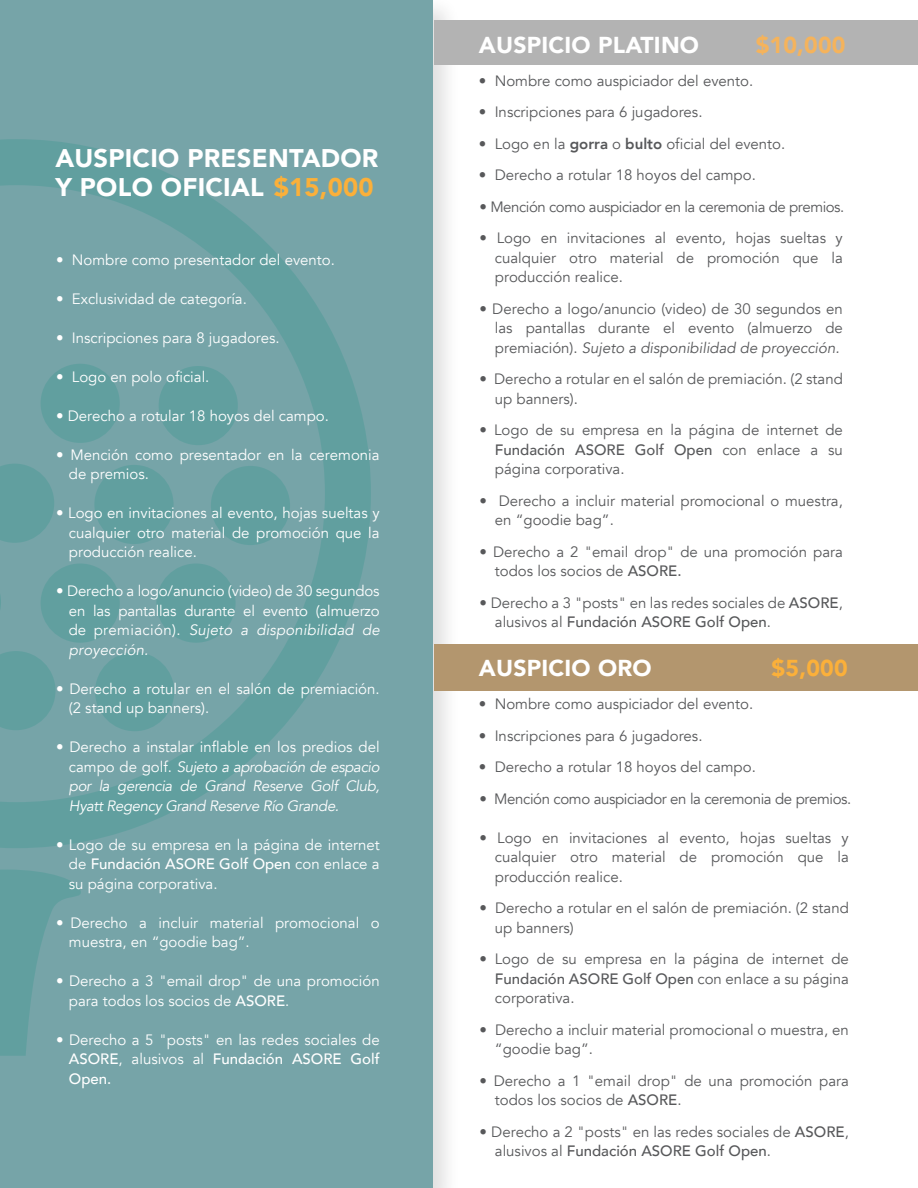
<style>
.page{position:relative;width:918px;height:1188px;background:#fff}
.page>*{position:absolute;margin:0;border:0;box-sizing:border-box;transform-origin:0 0}
.t1{font:900 25.5px/28.5px "Avenir";letter-spacing:.01em;color:#fff}
.t2{font:900 22.95px "Avenir";letter-spacing:.01em;color:#fff}
.t3{font:900 22.95px "Avenir";color:#f5b35c}
.t4{font:900 22.95px "Avenir";color:#fbb03a}
.t5{font:15px/19.5px "Avenir";color:#57585a}
.t6{font:15px/19.5px "Avenir";color:#fff}
.t7{font:italic 15px/19.5px "Avenir";letter-spacing:-.025em;color:#fff;text-align:justify}
.t8{font:15px "Avenir";letter-spacing:-.03em;color:#57585a}
.t9{font:15px "Avenir";letter-spacing:-.025em;color:#57585a}
.s1{color:#fbb03a}
.s2{font-style:italic}
.s3{font-style:normal}
.s4{font-weight:500}
.s5{font-weight:800}
</style>
<div class="page">
<img style="left:432px;top:0;width:34px;height:1188px">
<div style="left:0;top:0;width:432px;height:1188px;background:#76a4a8"></div>
<svg style="left:0;top:139px;width:371px;height:709px"></svg>
<svg style="left:0;top:870px;width:81px;height:186px"></svg>
<svg style="left:0;top:464px;width:54px;height:79px"></svg>
<div style="left:41px;top:364px;width:79px;height:79px;background:#619f9f;border-radius:50%"></div>
<div style="left:159px;top:366px;width:79px;height:79px;background:#619f9f;border-radius:50%"></div>
<div style="left:94px;top:465px;width:80px;height:79px;background:#619f9f;border-radius:50%"></div>
<div style="left:41px;top:564px;width:79px;height:79px;background:#619f9f;border-radius:50%"></div>
<svg style="left:0;top:651px;width:56px;height:79px"></svg>
<svg style="left:0;top:563px;width:1px;height:79px"></svg>
<div style="left:211px;top:466px;width:79px;height:79px;background:#619f9f;border-radius:50%"></div>
<div style="left:156px;top:564px;width:80px;height:79px;background:#619f9f;border-radius:50%"></div>
<div style="left:95px;top:652px;width:79px;height:79px;background:#619f9f;border-radius:50%"></div>
<div style="left:434px;top:20px;width:484px;height:45px;background:#b3b3b3"></div>
<div style="left:434px;top:644px;width:484px;height:46px;background:#b3966e"></div>
<h1 class="t1" style="left:55px;top:143px;width:325px">AUSPICIO PRESENTADOR<br>Y POLO OFICIAL <span class="s1">$15,000</span></h1>
<p class="t6" style="left:56px;top:250px;width:280px">• Nombre como presentador del evento.</p>
<p class="t6" style="left:56px;top:289px;width:192px">• Exclusividad de categoría.</p>
<p class="t6" style="left:56px;top:328px;width:225px">• Inscripciones para 8 jugadores.</p>
<p class="t6" style="left:56px;top:367px;width:155px">• Logo en polo oficial.</p>
<p class="t6" style="left:56px;top:406px;width:274px">• Derecho a rotular 18 hoyos del campo.</p>
<p class="t6" style="left:69px;top:445px;width:312px;text-indent:-13px">• Mención como presentador en la ceremonia de premios.</p>
<p class="t6" style="left:69px;top:503px;width:312px;text-align:justify;text-indent:-13px">• Logo en invitaciones al evento, hojas sueltas y cualquier otro material de promoción que la producción realice.</p>
<p class="t6" style="left:69px;top:581px;width:312px;text-align:justify;text-indent:-13px">• Derecho a logo/anuncio (video) de 30 segundos en las pantallas durante el evento (almuerzo de premiación). <span class="s2">Sujeto a disponibilidad de proyección.</span></p>
<p class="t6" style="left:69px;top:679px;width:312px;text-indent:-13px">• Derecho a rotular en el salón de premiación. (2 stand up banners).</p>
<p class="t7" style="left:69px;top:737px;width:312px;text-indent:-13px"><span class="s3">• Derecho a instalar inflable en los predios del campo de golf.</span> Sujeto a aprobación de espacio por la gerencia de Grand Reserve Golf Club, Hyatt Regency Grand Reserve Río Grande.</p>
<p class="t6" style="left:69px;top:835px;width:312px;text-align:justify;text-indent:-13px">• Logo de su empresa en la página de internet de <span class="s4">Fundación ASORE Golf Open</span> con enlace a su página corporativa.</p>
<p class="t6" style="left:69px;top:913px;width:312px;text-indent:-13px">• Derecho a incluir material promocional o muestra, en “goodie bag”.</p>
<p class="t6" style="left:69px;top:971px;width:312px;text-indent:-13px">• Derecho a 3 "email drop" de una promoción para todos los socios de <span class="s4">ASORE</span>.</p>
<p class="t6" style="left:69px;top:1030px;width:312px;text-align:justify;text-indent:-13px">• Derecho a 5 "posts" en las redes sociales de <span class="s4">ASORE</span>, alusivos al <span class="s4">Fundación ASORE Golf Open.</span></p>
<h2 class="t2" style="left:479px;top:25px;width:222px">AUSPICIO PLATINO</h2>
<h2 class="t3" style="left:756px;top:25px;width:91px">$10,000</h2>
<p class="t5" style="left:479px;top:71px;width:276px">• Nombre como auspiciador del evento.</p>
<p class="t5" style="left:479px;top:103px;width:225px">• Inscripciones para 6 jugadores.</p>
<p class="t5" style="left:479px;top:134px;width:308px">• Logo en la <span class="s5">gorra</span> o <span class="s5">bulto</span> oficial del evento.</p>
<p class="t5" style="left:479px;top:166px;width:279px">• Derecho a rotular 18 hoyos del campo.</p>
<p class="t8" style="left:480px;top:198px;width:366px">• Mención como auspiciador en la ceremonia de premios.</p>
<p class="t5" style="left:495px;top:229px;width:349px;text-align:justify;text-indent:-15px">• Logo en invitaciones al evento, hojas sueltas y cualquier otro material de promoción que la producción realice.</p>
<p class="t5" style="left:495px;top:299px;width:350px;text-align:justify;text-indent:-15px">• Derecho a logo/anuncio (video) de 30 segundos en las pantallas durante el evento (almuerzo de premiación). <span class="s2">Sujeto a disponibilidad de proyección.</span></p>
<p class="t5" style="left:495px;top:370px;width:349px;text-indent:-15px">• Derecho a rotular en el salón de premiación. (2 stand up banners).</p>
<p class="t5" style="left:495px;top:421px;width:349px;text-align:justify;text-indent:-15px">• Logo de su empresa en la página de internet de <span class="s4">Fundación ASORE Golf Open</span> con enlace a su página corporativa.</p>
<p class="t5" style="left:495px;top:491px;width:350px;text-indent:-15px">• Derecho a incluir material promocional o muestra, en “goodie bag”.</p>
<p class="t5" style="left:495px;top:542px;width:350px;text-indent:-15px">• Derecho a 2 "email drop" de una promoción para todos los socios de <span class="s4">ASORE.</span></p>
<p class="t5" style="left:495px;top:593px;width:349px;text-indent:-15px">• Derecho a 3 "posts" en las redes sociales de <span class="s4">ASORE</span>, alusivos al <span class="s4">Fundación ASORE Golf Open</span>.</p>
<h2 class="t2" style="left:479px;top:648px;width:174px">AUSPICIO ORO</h2>
<h2 class="t4" style="left:772px;top:648px;width:78px">$5,000</h2>
<p class="t5" style="left:479px;top:694px;width:276px">• Nombre como auspiciador del evento.</p>
<p class="t5" style="left:479px;top:726px;width:225px">• Inscripciones para 6 jugadores.</p>
<p class="t5" style="left:479px;top:757px;width:279px">• Derecho a rotular 18 hoyos del campo.</p>
<p class="t9" style="left:480px;top:790px;width:373px">• Mención como auspiciador en la ceremonia de premios.</p>
<p class="t5" style="left:495px;top:828px;width:356px;text-align:justify;text-indent:-15px">• Logo en invitaciones al evento, hojas sueltas y cualquier otro material de promoción que la producción realice.</p>
<p class="t5" style="left:495px;top:898px;width:355px;text-indent:-15px">• Derecho a rotular en el salón de premiación. (2 stand up banners)</p>
<p class="t5" style="left:495px;top:949px;width:355px;text-align:justify;text-indent:-15px">• Logo de su empresa en la página de internet de <span class="s4">Fundación ASORE Golf Open</span> con enlace a su página corporativa.</p>
<p class="t5" style="left:495px;top:1020px;width:355px;text-indent:-15px">• Derecho a incluir material promocional o muestra, en “goodie bag”.</p>
<p class="t5" style="left:495px;top:1071px;width:355px;text-indent:-15px">• Derecho a 1 "email drop" de una promoción para todos los socios de <span class="s4">ASORE</span>.</p>
<p class="t5" style="left:495px;top:1122px;width:355px;text-indent:-15px">• Derecho a 2 "posts" en las redes sociales de <span class="s4">ASORE</span>, alusivos al <span class="s4">Fundación ASORE Golf Open</span>.</p>
</div>
